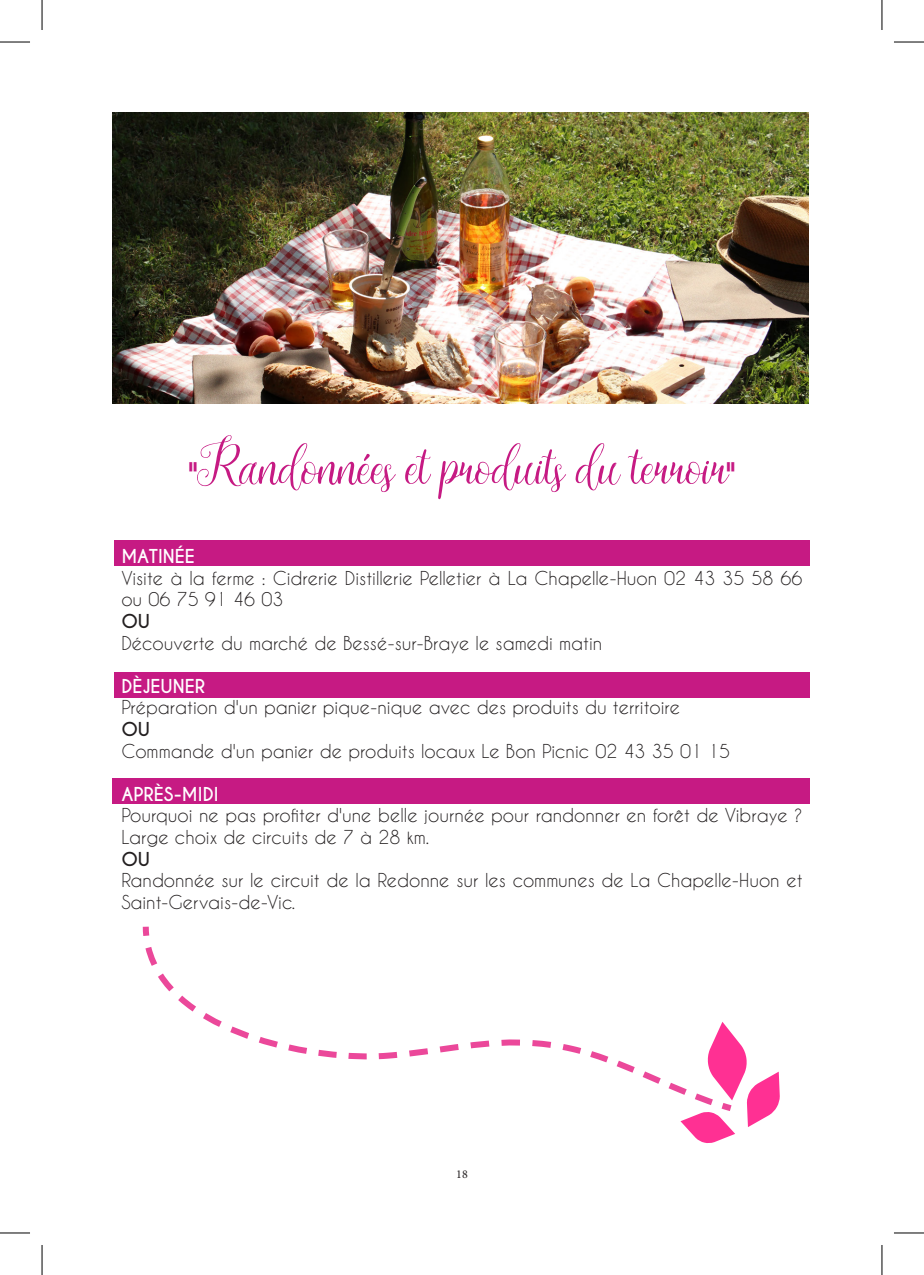
<style>
.page{position:relative;width:924px;height:1275px;background:#fff}
.page>*{position:absolute;margin:0;border:0;box-sizing:border-box;transform-origin:0 0}
.t1{font:58px "arabella";color:#c61a83}
.t2{font:18px/21.6px "Caviar Dreams";color:#231f20}
.t3{font:700 18px "Caviar Dreams";color:#fff}
.t4{font:700 18px "Caviar Dreams";color:#231f20}
.t5{font:12px "Minion Pro";color:#231f20}
.s1{font-family:"Caviar Dreams";font-weight:700;font-size:28px}
</style>
<div class="page">
<div style="left:114px;top:540px;width:695px;height:25px;background:#c61a83"></div>
<div style="left:114px;top:672px;width:695px;height:25px;background:#c61a83"></div>
<div style="left:113px;top:778px;width:696px;height:26px;background:#c61a83"></div>
<img style="left:113px;top:113px;width:695px;height:291px">
<svg style="left:142px;top:926px;width:440px;height:134px"></svg>
<svg style="left:590px;top:1022px;width:189px;height:121px"></svg>
<hr style="left:0;top:42px;width:30px;height:1px;background:#000">
<hr style="left:893px;top:42px;width:30px;height:1px;background:#000">
<hr style="left:0;top:1232px;width:30px;height:1px;background:#000">
<hr style="left:893px;top:1232px;width:30px;height:1px;background:#000">
<hr style="left:42px;top:0;width:1px;height:30px;background:#000">
<hr style="left:42px;top:1245px;width:1px;height:30px;background:#000">
<hr style="left:881px;top:0;width:1px;height:30px;background:#000">
<hr style="left:881px;top:1245px;width:1px;height:30px;background:#000">
<p class="t1" style="left:189px;top:432px;width:546px"><span class="s1">"</span>Randonnées et produits du terroir<span class="s1">"</span></p>
<p class="t3" style="left:121px;top:545px;width:75px">MATINÉE</p>
<p class="t2" style="left:121px;top:567px;width:682px">Visite à la ferme : Cidrerie Distillerie Pelletier à La Chapelle-Huon 02 43 35 58 66 ou 06 75 91 46 03</p>
<p class="t4" style="left:121px;top:610px;width:30px">OU</p>
<p class="t2" style="left:121px;top:631px;width:482px">Découverte du marché de Bessé-sur-Braye le samedi matin</p>
<p class="t3" style="left:121px;top:675px;width:85px">DÈJEUNER</p>
<p class="t2" style="left:121px;top:696px;width:560px">Préparation d'un panier pique-nique avec des produits du territoire</p>
<p class="t4" style="left:121px;top:718px;width:30px">OU</p>
<p class="t2" style="left:121px;top:739px;width:610px">Commande d'un panier de produits locaux Le Bon Picnic 02 43 35 01 15</p>
<p class="t3" style="left:121px;top:783px;width:99px">APRÈS-MIDI</p>
<p class="t2" style="left:121px;top:804px;width:682px">Pourquoi ne pas profiter d'une belle journée pour randonner en forêt de Vibraye ?<br>Large choix de circuits de 7 à 28 km.</p>
<p class="t4" style="left:121px;top:848px;width:30px">OU</p>
<p class="t2" style="left:121px;top:869px;width:682px">Randonnée sur le circuit de la Redonne sur les communes de La Chapelle-Huon et<br>Saint-Gervais-de-Vic.</p>
<p class="t5" style="left:456px;top:1166px;width:13px">18</p>
</div>
